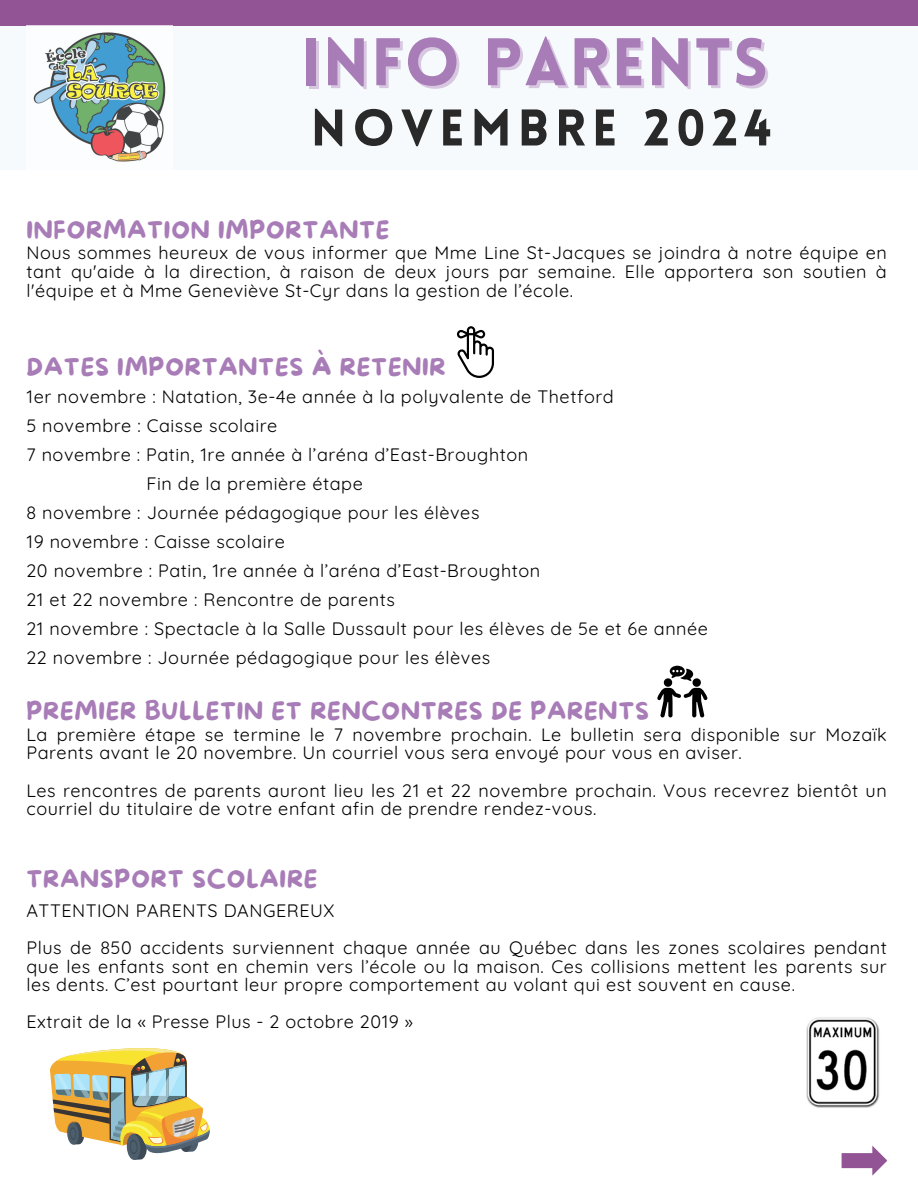
<style>
.page{position:relative;width:918px;height:1188px;background:#fff}
.page>*{position:absolute;margin:0;border:0;box-sizing:border-box;transform-origin:0 0}
.t1{font:900 65.85px "Lovelo";letter-spacing:.03em;color:#a87cb7}
.t2{font:900 50.4px "Lovelo";letter-spacing:.12em;color:#292929}
.t3{font:24px "More Sugar";letter-spacing:.03em;color:#a87cb7}
.t4{font:18px/18.6px "Quicksand";letter-spacing:.03em;color:#000}
</style>
<div class="page">
<div style="left:0;top:0;width:918px;height:170px;background:#f7fafc"></div>
<div style="left:0;top:0;width:918px;height:26px;background:#925494"></div>
<svg style="left:842px;top:1146px;width:45px;height:30px"></svg>
<img style="left:26px;top:25px;width:147px;height:137px">
<img style="left:806px;top:1017px;width:74px;height:91px">
<svg style="left:50px;top:1048px;width:160px;height:112px"></svg>
<svg style="left:457px;top:326px;width:37px;height:52px"></svg>
<svg style="left:657px;top:666px;width:51px;height:51px"></svg>
<p class="t1" style="left:301px;top:36px;width:469px">INFO PARENTS</p>
<p class="t2" style="left:311px;top:108px;width:462px">NOVEMBRE 2024</p>
<h3 class="t3" style="left:26px;top:217px;width:365px">INFORMATION IMPORTANTE</h3>
<p class="t4" style="left:26px;top:243px;width:862px;text-align:justify">Nous sommes heureux de vous informer que Mme Line St-Jacques se joindra à notre équipe en tant qu'aide à la direction, à raison de deux jours par semaine. Elle apportera son soutien à l'équipe et à Mme Geneviève St-Cyr dans la gestion de l’école.</p>
<h3 class="t3" style="left:26px;top:354px;width:421px">DATES IMPORTANTES À RETENIR</h3>
<p class="t4" style="left:26px;top:387px;width:589px">1er novembre : Natation, 3e-4e année à la polyvalente de Thetford</p>
<p class="t4" style="left:26px;top:416px;width:252px">5 novembre : Caisse scolaire</p>
<p class="t4" style="left:26px;top:445px;width:503px">7 novembre : Patin, 1re année à l’aréna d’East-Broughton</p>
<p class="t4" style="left:146px;top:474px;width:218px">Fin de la première étape</p>
<p class="t4" style="left:26px;top:503px;width:454px">8 novembre : Journée pédagogique pour les élèves</p>
<p class="t4" style="left:26px;top:532px;width:260px">19 novembre : Caisse scolaire</p>
<p class="t4" style="left:26px;top:561px;width:515px">20 novembre : Patin, 1re année à l’aréna d’East-Broughton</p>
<p class="t4" style="left:26px;top:590px;width:370px">21 et 22 novembre : Rencontre de parents</p>
<p class="t4" style="left:26px;top:619px;width:683px">21 novembre : Spectacle à la Salle Dussault pour les élèves de 5e et 6e année</p>
<p class="t4" style="left:26px;top:648px;width:465px">22 novembre : Journée pédagogique pour les élèves</p>
<h3 class="t3" style="left:26px;top:698px;width:624px">PREMIER BULLETIN ET RENCONTRES DE PARENTS</h3>
<p class="t4" style="left:26px;top:725px;width:862px">La première étape se termine le 7 novembre prochain. Le bulletin sera disponible sur Mozaïk<br>Parents avant le 20 novembre. Un courriel vous sera envoyé pour vous en aviser.</p>
<p class="t4" style="left:26px;top:780px;width:862px">Les rencontres de parents auront lieu les 21 et 22 novembre prochain. Vous recevrez bientôt un courriel du titulaire de votre enfant afin de prendre rendez-vous.</p>
<h3 class="t3" style="left:26px;top:866px;width:293px">TRANSPORT SCOLAIRE</h3>
<p class="t4" style="left:26px;top:891px;width:862px;line-height:37.2px">ATTENTION PARENTS DANGEREUX<br>Plus de 850 accidents surviennent chaque année au Québec dans les zones scolaires pendant</p>
<p class="t4" style="left:26px;top:957px;width:862px">que les enfants sont en chemin vers l’école ou la maison. Ces collisions mettent les parents sur les dents. C’est pourtant leur propre comportement au volant qui est souvent en cause.</p>
<p class="t4" style="left:26px;top:1012px;width:388px">Extrait de la « Presse Plus - 2 octobre 2019 »</p>
</div>
